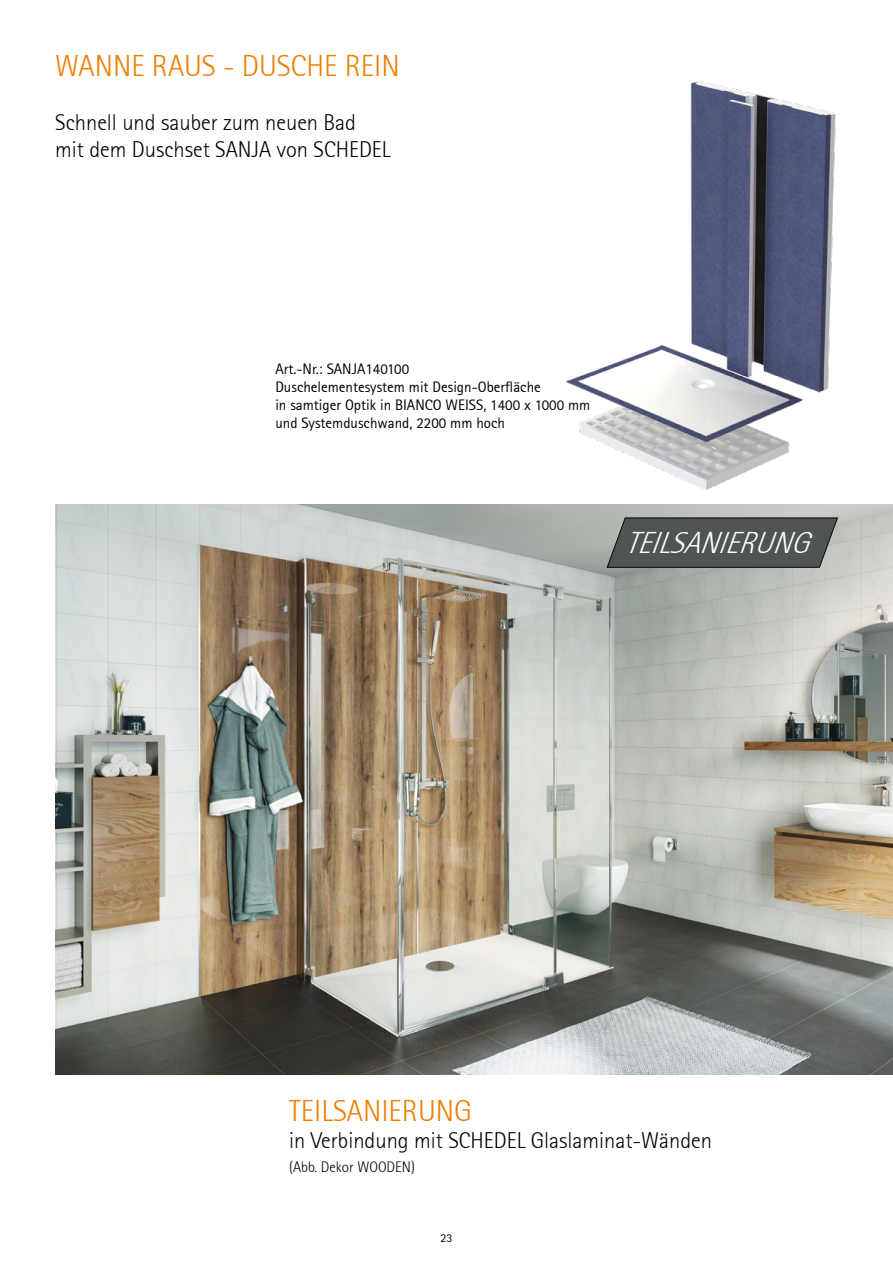
<style>
.page{position:relative;width:893px;height:1263px;background:#fff}
.page>*{position:absolute;margin:0;border:0;box-sizing:border-box;transform-origin:0 0}
.t1{font:300 30px "Agfa Rotis Sans Serif";color:#ef7d00}
.t2{font:italic 300 30px "Agfa Rotis Sans Serif";color:#fff}
.t3{font:300 22.5px/27px "Agfa Rotis Sans Serif";color:#000}
.t4{font:15px/18px "Agfa Rotis Sans Serif";color:#000}
.t5{font:300 15px "Agfa Rotis Sans Serif";color:#000}
.t6{font:12px "Agfa Rotis Sans Serif";color:#000}
</style>
<div class="page">
<img style="left:55px;top:504px;width:838px;height:570px">
<img style="left:565px;top:80px;width:293px;height:426px">
<svg style="left:607px;top:517px;width:231px;height:51px;background:#545b57"></svg>
<h1 class="t1" style="left:55px;top:49px;width:346px">WANNE RAUS - DUSCHE REIN</h1>
<h2 class="t3" style="left:55px;top:109px;width:337px">Schnell und sauber zum neuen Bad<br>mit dem Duschset SANJA von SCHEDEL</h2>
<p class="t4" style="left:275px;top:360px;width:316px">Art.-Nr.: SANJA140100<br>Duschelementesystem mit Design-Oberfläche<br>in samtiger Optik in BIANCO WEISS, 1400 x 1000 mm und Systemduschwand, 2200 mm hoch</p>
<h1 class="t2" style="left:625px;top:526px;width:197px">TEILSANIERUNG</h1>
<h1 class="t1" style="left:289px;top:1094px;width:184px">TEILSANIERUNG</h1>
<h2 class="t3" style="left:289px;top:1127px;width:424px">in Verbindung mit SCHEDEL Glaslaminat-Wänden</h2>
<p class="t5" style="left:289px;top:1158px;width:127px">(Abb. Dekor WOODEN)</p>
<p class="t6" style="left:440px;top:1231px;width:13px">23</p>
</div>
